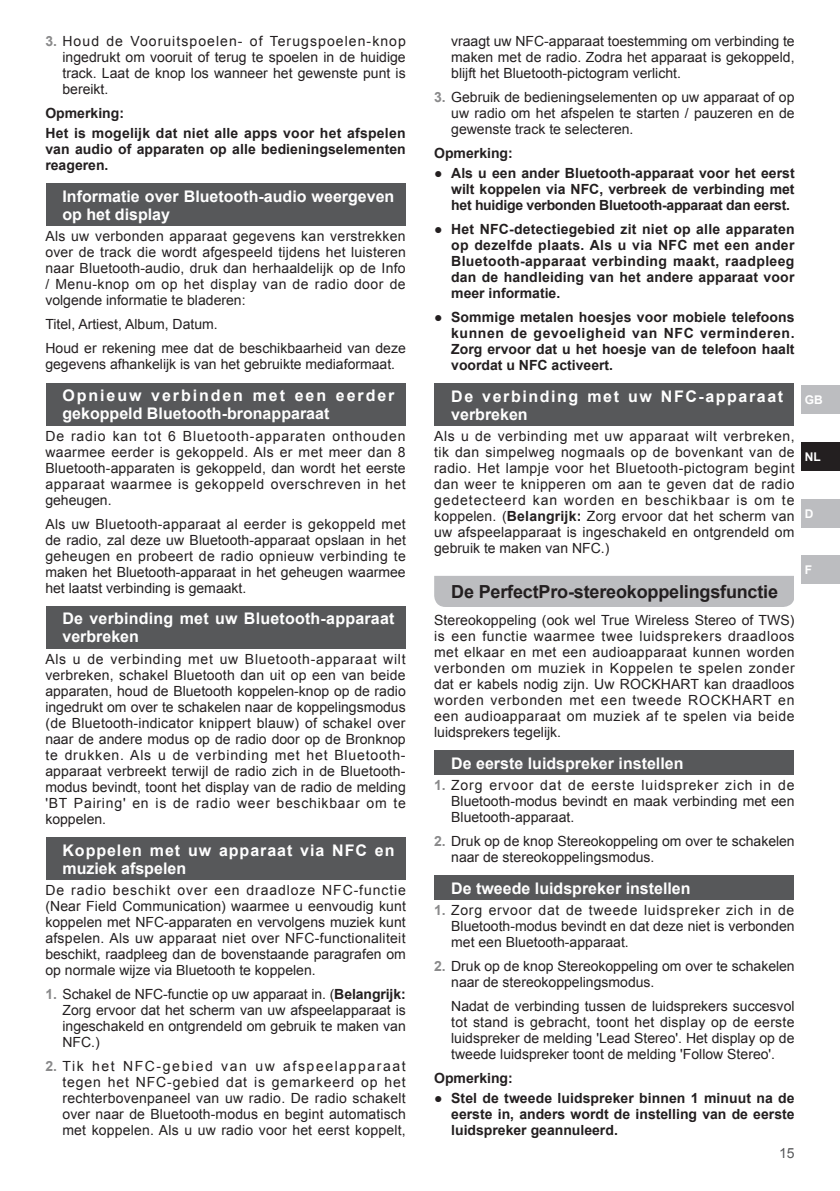
<style>
.page{position:relative;width:840px;height:1191px;background:#fff}
.page>*{position:absolute;margin:0;border:0;box-sizing:border-box;transform-origin:0 0}
.t1{font:700 18px "Arial";letter-spacing:-.01em;color:#231f20}
.t2{font:700 16px/18px "Arial";color:#fff}
.t3{font:700 16px/18px "Arial";letter-spacing:.06em;color:#fff}
.t4{font:700 16px/18px "Arial";letter-spacing:.1em;color:#fff}
.t5{font:14px/16px "Arial";color:#231f20;text-align:justify}
.t6{font:700 14px/16px "Arial";color:#231f20;text-align:justify}
.t7{font:14px "Arial";color:#57585a}
.t8{font:700 12px "Arial";color:#fff}
.s1{font-weight:700;color:#89898a}
.s2{font-weight:700}
.s3{font-weight:400}
</style>
<div class="page">
<div style="left:801px;top:386px;width:38px;height:28px;background:#bcbdc0"></div>
<div style="left:801px;top:442px;width:38px;height:29px;background:#231f20"></div>
<div style="left:801px;top:499px;width:38px;height:28px;background:#bcbdc0"></div>
<div style="left:801px;top:556px;width:38px;height:28px;background:#bcbdc0"></div>
<div style="left:46px;top:184px;width:359px;height:42px;background:#57585a"></div>
<div style="left:46px;top:383px;width:359px;height:42px;background:#57585a"></div>
<div style="left:46px;top:606px;width:359px;height:42px;background:#57585a"></div>
<div style="left:46px;top:837px;width:359px;height:43px;background:#57585a"></div>
<div style="left:434px;top:383px;width:359px;height:43px;background:#57585a"></div>
<div style="left:434px;top:576px;width:359px;height:31px;background:#bcbdc0"></div>
<div style="left:434px;top:750px;width:359px;height:25px;background:#57585a"></div>
<div style="left:434px;top:875px;width:359px;height:25px;background:#57585a"></div>
<p class="t5" style="left:62px;top:33px;width:345px;text-indent:-17px"><span class="s1">3.</span> Houd de Vooruitspoelen- of Terugspoelen-knop ingedrukt om vooruit of terug te spoelen in de huidige track. Laat de knop los wanneer het gewenste punt is bereikt.</p>
<p class="t6" style="left:45px;top:103px;width:361px;line-height:20px">Opmerking:<br>Het is mogelijk dat niet alle apps voor het afspelen</p>
<p class="t6" style="left:45px;top:141px;width:362px">van audio of apparaten op alle bedieningselementen reageren.</p>
<p class="t2" style="left:62px;top:188px;width:333px">Informatie over Bluetooth-audio weergeven op het display</p>
<p class="t5" style="left:45px;top:228px;width:362px">Als uw verbonden apparaat gegevens kan verstrekken over de track die wordt afgespeeld tijdens het luisteren naar Bluetooth-audio, druk dan herhaaldelijk op de Info / Menu-knop om op het display van de radio door de volgende informatie te bladeren:</p>
<p class="t5" style="left:45px;top:312px;width:362px;line-height:24px">Titel, Artiest, Album, Datum.<br>Houd er rekening mee dat de beschikbaarheid van deze</p>
<p class="t5" style="left:45px;top:356px;width:351px">gegevens afhankelijk is van het gebruikte mediaformaat.</p>
<p class="t2" style="left:62px;top:387px;width:333px">Opnieuw verbinden met een eerder gekoppeld Bluetooth-bronapparaat</p>
<p class="t5" style="left:45px;top:428px;width:361px">De radio kan tot 6 Bluetooth-apparaten onthouden waarmee eerder is gekoppeld. Als er met meer dan 8<br>Bluetooth-apparaten is gekoppeld, dan wordt het eerste apparaat waarmee is gekoppeld overschreven in het geheugen.</p>
<p class="t5" style="left:45px;top:516px;width:362px">Als uw Bluetooth-apparaat al eerder is gekoppeld met de radio, zal deze uw Bluetooth-apparaat opslaan in het geheugen en probeert de radio opnieuw verbinding te maken het Bluetooth-apparaat in het geheugen waarmee het laatst verbinding is gemaakt.</p>
<p class="t2" style="left:62px;top:610px;width:333px">De verbinding met uw Bluetooth-apparaat verbreken</p>
<p class="t5" style="left:45px;top:651px;width:362px">Als u de verbinding met uw Bluetooth-apparaat wilt verbreken, schakel Bluetooth dan uit op een van beide apparaten, houd de Bluetooth koppelen-knop op de radio ingedrukt om over te schakelen naar de koppelingsmodus (de Bluetooth-indicator knippert blauw) of schakel over naar de andere modus op de radio door op de Bronknop te drukken. Als u de verbinding met het Bluetooth&shy;apparaat verbreekt terwijl de radio zich in de Bluetooth&shy;modus bevindt, toont het display van de radio de melding 'BT Pairing' en is de radio weer beschikbaar om te koppelen.</p>
<p class="t3" style="left:62px;top:841px;width:333px">Koppelen met uw apparaat via NFC en muziek afspelen</p>
<p class="t5" style="left:45px;top:882px;width:362px">De radio beschikt over een draadloze NFC-functie (Near Field Communication) waarmee u eenvoudig kunt koppelen met NFC-apparaten en vervolgens muziek kunt afspelen. Als uw apparaat niet over NFC-functionaliteit beschikt, raadpleeg dan de bovenstaande paragrafen om op normale wijze via Bluetooth te koppelen.</p>
<p class="t5" style="left:62px;top:986px;width:345px;text-indent:-17px"><span class="s1">1.</span> Schakel de NFC-functie op uw apparaat in. (<span class="s2">Belangrijk:<br></span>Zorg ervoor dat het scherm van uw afspeelapparaat is ingeschakeld en ontgrendeld om gebruik te maken van NFC.)</p>
<p class="t5" style="left:62px;top:1058px;width:345px;text-indent:-17px"><span class="s1">2.</span> Tik het NFC-gebied van uw afspeelapparaat tegen het NFC-gebied dat is gemarkeerd op het rechterbovenpaneel van uw radio. De radio schakelt over naar de Bluetooth-modus en begint automatisch met koppelen. Als u uw radio voor het eerst koppelt,</p>
<p class="t5" style="left:451px;top:33px;width:345px">vraagt uw NFC-apparaat toestemming om verbinding te maken met de radio. Zodra het apparaat is gekoppeld, blijft het Bluetooth-pictogram verlicht.</p>
<p class="t5" style="left:451px;top:89px;width:345px;text-indent:-17px"><span class="s1">3.</span> Gebruik de bedieningselementen op uw apparaat of op uw radio om het afspelen te starten / pauzeren en de gewenste track te selecteren.</p>
<p class="t6" style="left:434px;top:145px;width:80px">Opmerking:</p>
<p class="t6" style="left:451px;top:165px;width:345px;text-indent:-17px"><span class="s3">●</span> Als u een ander Bluetooth-apparaat voor het eerst wilt koppelen via NFC, verbreek de verbinding met het huidige verbonden Bluetooth-apparaat dan eerst.</p>
<p class="t6" style="left:451px;top:221px;width:344px;text-indent:-17px"><span class="s3">●</span> Het NFC-detectiegebied zit niet op alle apparaten op dezelfde plaats. Als u via NFC met een ander Bluetooth-apparaat verbinding maakt, raadpleeg dan de handleiding van het andere apparaat voor meer informatie.</p>
<p class="t6" style="left:451px;top:309px;width:345px;text-indent:-17px"><span class="s3">●</span> Sommige metalen hoesjes voor mobiele telefoons kunnen de gevoeligheid van NFC verminderen.<br>Zorg ervoor dat u het hoesje van de telefoon haalt voordat u NFC activeert.</p>
<p class="t4" style="left:451px;top:387px;width:333px">De verbinding met uw NFC-apparaat verbreken</p>
<p class="t5" style="left:434px;top:428px;width:362px">Als u de verbinding met uw apparaat wilt verbreken, tik dan simpelweg nogmaals op de bovenkant van de radio. Het lampje voor het Bluetooth-pictogram begint dan weer te knipperen om aan te geven dat de radio gedetecteerd kan worden en beschikbaar is om te koppelen. (<span class="s2">Belangrijk:</span> Zorg ervoor dat het scherm van uw afspeelapparaat is ingeschakeld en ontgrendeld om gebruik te maken van NFC.)</p>
<p class="t1" style="left:451px;top:579px;width:328px">De PerfectPro-stereokoppelingsfunctie</p>
<p class="t5" style="left:434px;top:612px;width:362px">Stereokoppeling (ook wel True Wireless Stereo of TWS) is een functie waarmee twee luidsprekers draadloos met elkaar en met een audioapparaat kunnen worden verbonden om muziek in Koppelen te spelen zonder dat er kabels nodig zijn. Uw ROCKHART kan draadloos worden verbonden met een tweede ROCKHART en een audioapparaat om muziek af te spelen via beide luidsprekers tegelijk.</p>
<p class="t2" style="left:451px;top:754px;width:234px">De eerste luidspreker instellen</p>
<p class="t5" style="left:451px;top:777px;width:345px;text-indent:-17px"><span class="s1">1.</span> Zorg ervoor dat de eerste luidspreker zich in de Bluetooth-modus bevindt en maak verbinding met een Bluetooth-apparaat.</p>
<p class="t5" style="left:451px;top:833px;width:345px;text-indent:-17px"><span class="s1">2.</span> Druk op de knop Stereokoppeling om over te schakelen naar de stereokoppelingsmodus.</p>
<p class="t2" style="left:451px;top:879px;width:241px">De tweede luidspreker instellen</p>
<p class="t5" style="left:451px;top:902px;width:344px;text-indent:-17px"><span class="s1">1.</span> Zorg ervoor dat de tweede luidspreker zich in de Bluetooth-modus bevindt en dat deze niet is verbonden met een Bluetooth-apparaat.</p>
<p class="t5" style="left:451px;top:958px;width:345px;text-indent:-17px"><span class="s1">2.</span> Druk op de knop Stereokoppeling om over te schakelen naar de stereokoppelingsmodus.</p>
<p class="t5" style="left:451px;top:998px;width:344px">Nadat de verbinding tussen de luidsprekers succesvol tot stand is gebracht, toont het display op de eerste luidspreker de melding 'Lead Stereo'. Het display op de tweede luidspreker toont de melding 'Follow Stereo'.</p>
<p class="t6" style="left:434px;top:1070px;width:80px">Opmerking:</p>
<p class="t6" style="left:451px;top:1090px;width:345px;text-indent:-17px"><span class="s3">●</span> Stel de tweede luidspreker binnen 1 minuut na de eerste in, anders wordt de instelling van de eerste luidspreker geannuleerd.</p>
<p class="t7" style="left:778px;top:1143px;width:17px">15</p>
<p class="t8" style="left:804px;top:392px;width:19px">GB</p>
<p class="t8" style="left:804px;top:448px;width:17px">NL</p>
<p class="t8" style="left:804px;top:505px;width:10px">D</p>
<p class="t8" style="left:804px;top:562px;width:9px">F</p>
</div>
